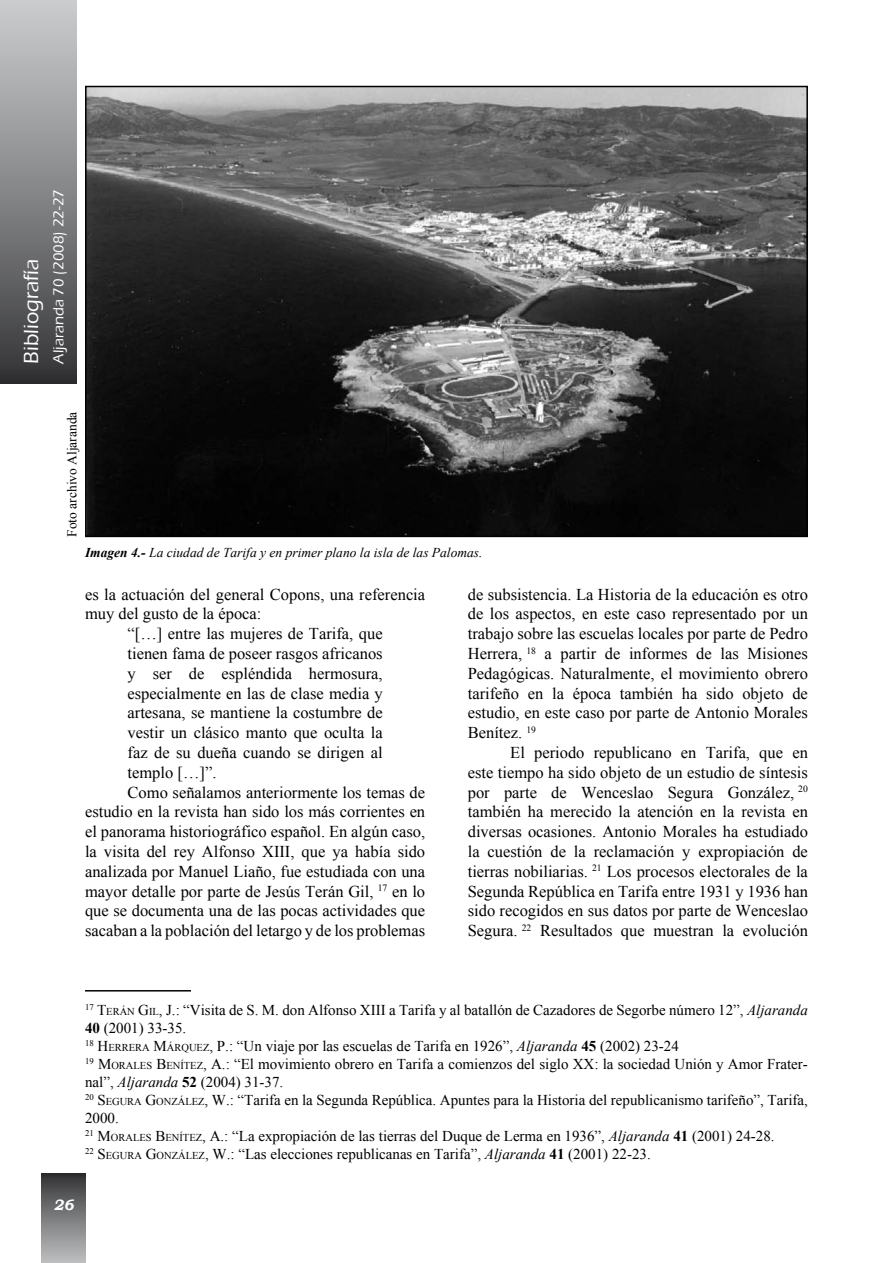
<style>
.page{position:relative;width:893px;height:1263px;background:#fff}
.page>*{position:absolute;margin:0;border:0;box-sizing:border-box;transform-origin:0 0}
.t1{font:500 21px "Eras ITC";color:#fff}
.t2{font:16.5px/19.8px "Times New Roman";color:#000;text-align:justify}
.t3{font:15px/18px "Times New Roman";color:#000}
.t4{font:500 15px "Eras ITC";color:#fff}
.t5{font:italic 700 15px "Bookman Old Style";color:#fff}
.t6{font:italic 13.5px "Times New Roman";color:#000}
.t7{font:13.5px "Times New Roman";color:#000}
.s1{font-weight:700}
.s2{font-size:10.5px}
.s3{font-style:italic}
</style>
<div class="page">
<div style="left:42px;top:1174px;width:43px;height:89px;background:linear-gradient(to bottom,#353538,#c0c2c3)"></div>
<div style="left:0;top:0;width:77px;height:383px;background:linear-gradient(to bottom,#cfd1d2,#363639)"></div>
<img style="left:88px;top:89px;width:717px;height:445px">
<div style="left:85px;top:86px;width:723px;height:451px;border:2px solid #000"></div>
<hr style="left:85px;top:990px;width:106px;height:1px;background:#000">
<p class="t1" style="left:19px;top:364px;width:106px;rotate:-90deg">Bibliografía</p>
<p class="t4" style="left:50px;top:364px;width:176px;rotate:-90deg">Aljaranda 70 (2008) 22-27</p>
<p class="t7" style="left:63px;top:537px;width:127px;rotate:-90deg">Foto archivo Aljaranda</p>
<p class="t6" style="left:85px;top:543px;width:399px"><span class="s1">Imagen 4.-</span> La ciudad de Tarifa y en primer plano la isla de las Palomas.</p>
<p class="t2" style="left:85px;top:584px;width:342px">es la actuación del general Copons, una referencia</p>
<p class="t2" style="left:85px;top:604px;width:178px">muy del gusto de la época:</p>
<p class="t2" style="left:128px;top:623px;width:257px">“[…] entre las mujeres de Tarifa, que</p>
<p class="t2" style="left:128px;top:643px;width:257px">tienen fama de poseer rasgos africanos</p>
<p class="t2" style="left:128px;top:663px;width:257px">y ser de espléndida hermosura,</p>
<p class="t2" style="left:128px;top:683px;width:257px">especialmente en las de clase media y</p>
<p class="t2" style="left:128px;top:703px;width:257px">artesana, se mantiene la costumbre de</p>
<p class="t2" style="left:128px;top:722px;width:257px">vestir un clásico manto que oculta la</p>
<p class="t2" style="left:128px;top:742px;width:257px">faz de su dueña cuando se dirigen al</p>
<p class="t2" style="left:128px;top:762px;width:90px">templo […]”.</p>
<p class="t2" style="left:128px;top:782px;width:299px">Como señalamos anteriormente los temas de</p>
<p class="t2" style="left:85px;top:802px;width:342px">estudio en la revista han sido los más corrientes en</p>
<p class="t2" style="left:85px;top:821px;width:342px">el panorama historiográfico español. En algún caso,</p>
<p class="t2" style="left:85px;top:841px;width:342px">la visita del rey Alfonso XIII, que ya había sido</p>
<p class="t2" style="left:85px;top:861px;width:342px">analizada por Manuel Liaño, fue estudiada con una</p>
<p class="t2" style="left:85px;top:881px;width:342px">mayor detalle por parte de Jesús Terán Gil, <sup>17</sup> en lo</p>
<p class="t2" style="left:85px;top:901px;width:342px">que se documenta una de las pocas actividades que</p>
<p class="t2" style="left:85px;top:920px;width:342px">sacaban a la población del letargo y de los problemas</p>
<p class="t2" style="left:468px;top:584px;width:342px">de subsistencia. La Historia de la educación es otro de los aspectos, en este caso representado por un trabajo sobre las escuelas locales por parte de Pedro Herrera, <sup>18</sup> a partir de informes de las Misiones Pedagógicas. Naturalmente, el movimiento obrero tarifeño en la época también ha sido objeto de estudio, en este caso por parte de Antonio Morales Benítez. <sup>19</sup></p>
<p class="t2" style="left:468px;top:742px;width:342px;text-indent:43px">El periodo republicano en Tarifa, que en este tiempo ha sido objeto de un estudio de síntesis por parte de Wenceslao Segura González, <sup>20 </sup>también ha merecido la atención en la revista en diversas ocasiones. Antonio Morales ha estudiado la cuestión de la reclamación y expropiación de tierras nobiliarias. <sup>21</sup> Los procesos electorales de la Segunda República en Tarifa entre 1931 y 1936 han sido recogidos en sus datos por parte de Wenceslao Segura. <sup>22</sup> Resultados que muestran la evolución</p>
<p class="t3" style="left:85px;top:1000px;width:724px"><sup>17</sup> T<span class="s2">erán</span> G<span class="s2">il</span>, J.: “Visita de S. M. don Alfonso XIII a Tarifa y al batallón de Cazadores de Segorbe número 12”, <span class="s3">Aljaranda </span><span class="s1">40</span> (2001) 33-35.<br><sup>18</sup> H<span class="s2">errera</span> M<span class="s2">árquez</span>, P.: “Un viaje por las escuelas de Tarifa en 1926”, <span class="s3">Aljaranda</span> <span class="s1">45</span> (2002) 23-24<br><sup>19</sup> M<span class="s2">orales</span> B<span class="s2">enítez</span>, A.: “El movimiento obrero en Tarifa a comienzos del siglo XX: la sociedad Unión y Amor Frater&shy;nal”, <span class="s3">Aljaranda</span> <span class="s1">52</span> (2004) 31-37.<br><sup>20</sup> S <span class="s2">egura</span> G<span class="s2">onzález</span>, W.: “Tarifa en la Segunda República. Apuntes para la Historia del republicanismo tarifeño”, Tarifa, 2000.<br><sup>21</sup> M<span class="s2">orales</span> B<span class="s2">enítez</span>, A.: “La expropiación de las tierras del Duque de Lerma en 1936”, <span class="s3">Aljaranda</span> <span class="s1">41</span> (2001) 24-28.<br><sup>22</sup> S <span class="s2">egura</span> G<span class="s2">onzález</span>, W.: “Las elecciones republicanas en Tarifa”, <span class="s3">Aljaranda</span> <span class="s1">41</span> (2001) 22-23.</p>
<p class="t5" style="left:53px;top:1194px;width:22px">26</p>
</div>
